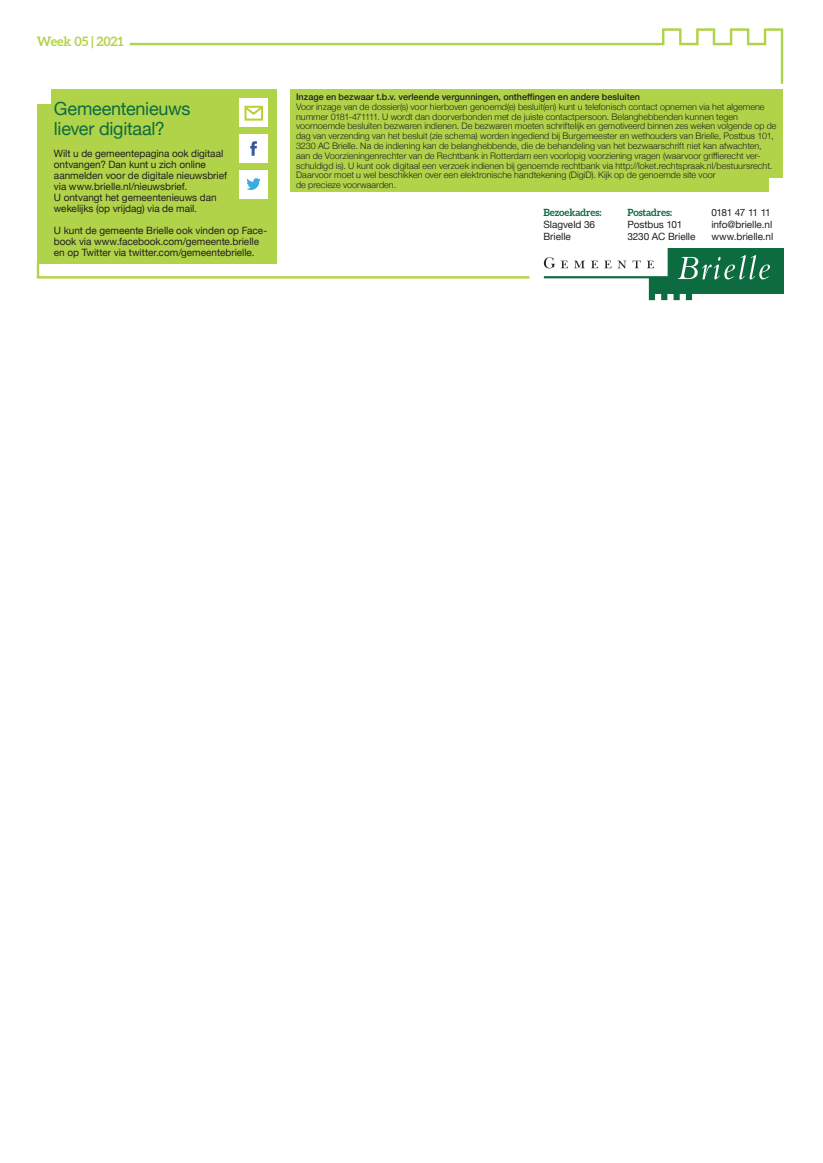
<style>
.page{position:relative;width:823px;height:1163px;background:#fff}
.page>*{position:absolute;margin:0;border:0;box-sizing:border-box;transform-origin:0 0}
.Kop_Helvetica_donker{font:18.1px "Helvetica Neue";letter-spacing:-.015em;color:#0c6c3f}
.t1{font:300 18.1px/19.1px "Helvetica Neue LT";letter-spacing:-.015em;color:#0c6c3f}
.t2{font:700 13px "Aleo";letter-spacing:-.015em;color:#b1d349}
.Platte_tekst{font:10.1px/11px "Helvetica Neue";letter-spacing:-.005em;color:#231f20}
.t3{font:300 10.1px/12.1px "Helvetica Neue LT";letter-spacing:-.005em;color:#000}
.Platte_tekst-2{font:10px "Helvetica Neue";letter-spacing:-.005em;color:#231f20}
.Platte_tekst-3{font:700 10px "Aleo";letter-spacing:-.005em;color:#0c6c3f}
.Platte_tekst-4{font:10px "Helvetica Neue";letter-spacing:-.06em;color:#231f20}
.Platte_tekst-5{font:300 9px/9.8px "Helvetica Neue";color:#231f20}
.Platte_tekst-6{font:500 9px "Helvetica Neue";letter-spacing:.005em;color:#231f20}
</style>
<div class="page">
<svg style="left:130px;top:28px;width:652px;height:56px"></svg>
<svg style="left:543px;top:248px;width:239px;height:52px"></svg>
<svg style="left:37px;top:259px;width:493px;height:20px"></svg>
<div style="left:290px;top:89px;width:492px;height:103px;background:#b1d349"></div>
<div style="left:37px;top:89px;width:239px;height:175px;background:#b1d349"></div>
<div style="left:31px;top:86px;width:20px;height:17px;background:#fff"></div>
<div style="left:239px;top:99px;width:28px;height:28px;background:#fff"></div>
<div style="left:244px;top:106px;width:19px;height:15px;border:2px solid #bbd034"></div>
<svg style="left:244px;top:105px;width:19px;height:11px"></svg>
<div style="left:239px;top:134px;width:28px;height:28px;background:#fff"></div>
<svg style="left:250px;top:141px;width:7px;height:15px"></svg>
<div style="left:239px;top:170px;width:28px;height:28px;background:#fff"></div>
<svg style="left:246px;top:178px;width:14px;height:12px"></svg>
<div style="left:768px;top:178px;width:20px;height:17px;background:#fff"></div>
<p class="t2" style="left:37px;top:34px;width:88px">Week 05 | 2021</p>
<p class="t1" style="left:61px;top:96px;width:133px">Gemeentenieuws liever digitaal?</p>
<p class="t3" style="left:61px;top:146px;width:169px">Wilt u de gemeentepagina ook digitaal ontvangen? Dan kunt u zich online aan&shy;melden voor de digitale nieuwsbrief via www.brielle.nl/nieuwsbrief.<br>U ontvangt het gemeentenieuws dan wekelijks (op vrijdag) via de mail.</p>
<p class="t3" style="left:61px;top:230px;width:206px">U kunt de gemeente Brielle ook vinden op Face&shy;book via www.facebook.com/gemeente.brielle</p>
<p class="Kop_Helvetica_donker" style="left:54px;top:96px;width:138px">Gemeentenieuws</p>
<p class="Kop_Helvetica_donker" style="left:54px;top:115px;width:112px">liever digitaal?</p>
<p class="Platte_tekst" style="left:54px;top:148px;width:155px">Wilt u de geme ntepagina ook digi ontvangen? Dan kunt u zich online</p>
<p class="Platte_tekst" style="left:54px;top:170px;width:174px">aanmelden voor de digitale nieuwsbrief</p>
<p class="Platte_tekst" style="left:54px;top:181px;width:135px">via www.brielle.nl/nieuwsbrief.</p>
<p class="Platte_tekst" style="left:54px;top:192px;width:164px">U ontvangt het gemeentenieuws dan wekelijks (op vrijdag) via de mail.</p>
<p class="Platte_tekst" style="left:54px;top:225px;width:215px">U kunt de gemeente Brielle ook vinden op Face&shy;book via www.facebook.com/gemeente.brielle en op Twitter via twitter.com/gemeentebrielle.</p>
<p class="Platte_tekst-6" style="left:296px;top:89px;width:345px">Inzage en bezwaar t.b.v. verleende vergunningen, ontheffingen en andere besluiten</p>
<p class="Platte_tekst-5" style="left:296px;top:101px;width:470px">Voor inzage van de dossier(s) voor hierboven genoemd(e) besluit(en) kunt u telefonisch contact opnemen via het algemene nummer 0181-471111. U wordt dan doorverbonden met de juiste contactpersoon. Belanghebbenden kunnen tegen</p>
<p class="Platte_tekst-5" style="left:296px;top:121px;width:481px">voornoemde besluiten bezwaren indienen. De bezwaren moeten schriftelijk en gemotiveerd binnen zes weken volgende op de dag van verzending van het besluit (zie schema) worden ingediend bij Burgemeester en wethouders van Brielle, Postbus 101, 3230 AC Brielle. Na de indiening kan de belanghebbende, die de behandeling van het bezwaarschrift niet kan afwachten, aan de Voorzieningenrechter van de Rechtbank in Rotterdam een voorlopig voorziening vragen (waarvoor griffierecht ver&shy;schuldigd is). U kunt ook digitaal een verzoek indienen bij genoemde rechtbank via http://loket.rechtspraak.nl/bestuursrecht.<br>Daarvoor moet u wel beschikken over een elektronische handtekening (DigiD). Kijk op de genoemde site voor</p>
<p class="Platte_tekst-5" style="left:296px;top:179px;width:101px">de precieze voorwaarden.</p>
<p class="Platte_tekst-3" style="left:543px;top:206px;width:59px">Bezoekadres:</p>
<p class="Platte_tekst-2" style="left:543px;top:217px;width:53px">Slagveld 36</p>
<p class="Platte_tekst-2" style="left:543px;top:229px;width:29px">Brielle</p>
<p class="Platte_tekst-3" style="left:627px;top:206px;width:46px">Postadres:</p>
<p class="Platte_tekst-2" style="left:627px;top:217px;width:56px">Postbus 101</p>
<p class="Platte_tekst-2" style="left:627px;top:229px;width:69px">3230 AC Brielle</p>
<p class="Platte_tekst-4" style="left:711px;top:205px;width:61px">0181 47 11 11</p>
<p class="Platte_tekst-2" style="left:711px;top:217px;width:62px">info@brielle.nl</p>
<p class="Platte_tekst-2" style="left:711px;top:229px;width:63px">www.brielle.nl</p>
</div>
